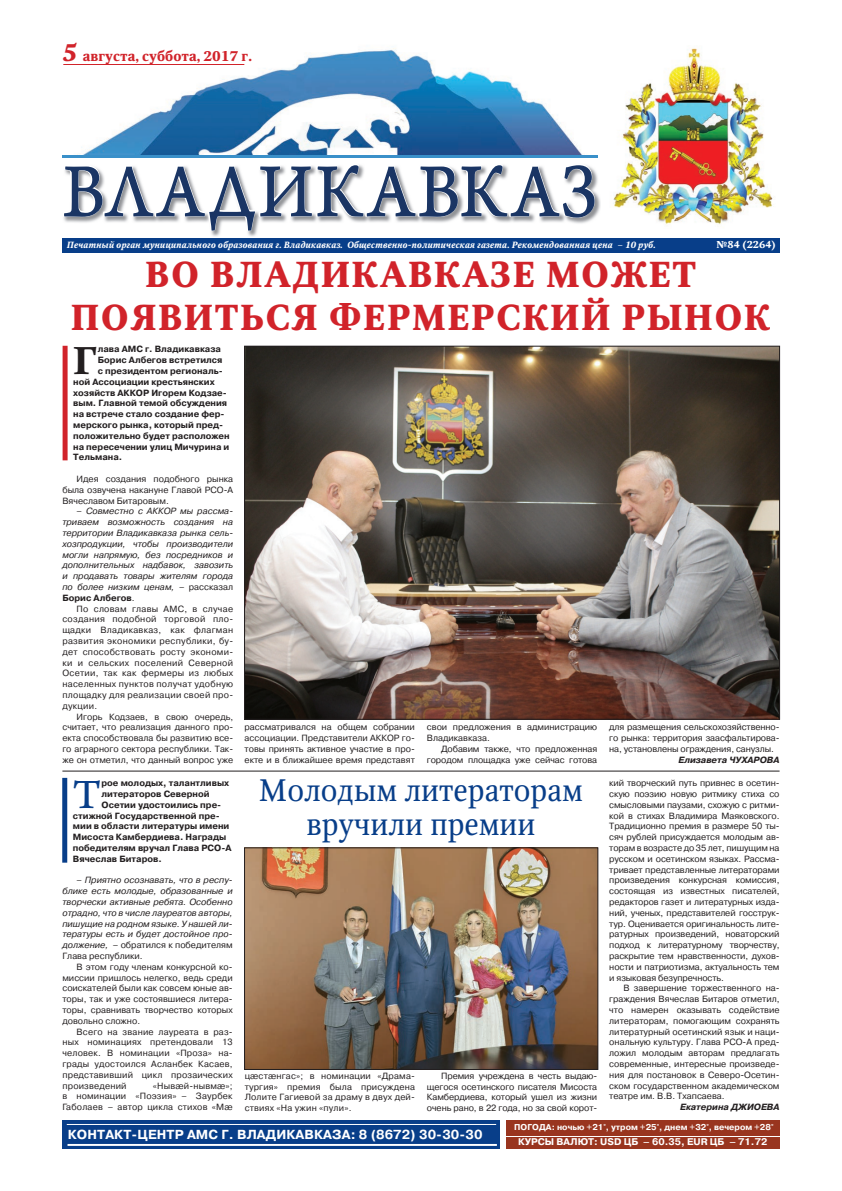
<style>
.page{position:relative;width:842px;height:1191px;background:#fff}
.page>*{position:absolute;margin:0;border:0;box-sizing:border-box;transform-origin:0 0}
.t1{font:700 44.6px "Arno Pro";color:#231f20}
.t2{font:43.8px "Arno Pro Sm Text";color:#083e89}
.t3{font:700 36px/43.2px "Octava";letter-spacing:.04em;color:#d1232a;text-align:center}
.t4{font:31px/34px "Octava";color:#083e89;text-align:center}
.t5{font:700 14px "Octava";color:#d1232a}
.t6{font:700 13.1px "Pragmatica";letter-spacing:.01em;color:#fff}
.t7{font:700 10px "Octava";color:#fff}
.t8{font:700 9.7px "Pragmatica";color:#fff}
.t9{font:9px/10.8px "Pragmatica";color:#231f20;text-align:justify}
.t10{font:italic 9px/10.8px "Pragmatica";color:#231f20;text-align:justify}
.t11{font:700 9px "Pragmatica";color:#231f20}
.t12{font:italic 700 9px "Octava";color:#fff}
.t13{font:italic 700 9px "Pragmatica";color:#231f20}
.t14{font:700 8.5px "Pragmatica";color:#fff}
.s1{font-size:24px}
.s2{font-style:normal}
.s3{font-weight:700;font-style:normal}
.s4{font-size:10px}
</style>
<div class="page">
<img style="left:63px;top:48px;width:520px;height:107px">
<hr style="left:62px;top:155px;width:535px;height:2px;background:#3a90c9">
<div style="left:62px;top:238px;width:718px;height:15px;background:#083e89"></div>
<img style="left:211px;top:173px;width:390px;height:64px">
<svg style="left:63px;top:165px;width:533px;height:66px"></svg>
<img style="left:613px;top:48px;width:160px;height:177px">
<div style="left:506px;top:1120px;width:273px;height:15px;background:#99351f"></div>
<div style="left:506px;top:1137px;width:274px;height:11px;background:#99351f"></div>
<div style="left:62px;top:1120px;width:438px;height:28px;background:#083e89"></div>
<hr style="left:67px;top:1124px;width:429px;height:1px;background:#fff">
<hr style="left:68px;top:1144px;width:429px;height:2px;background:#fff">
<hr style="left:64px;top:64px;width:180px;height:1px;background:#d1232a">
<hr style="left:62px;top:771px;width:718px;height:1px;background:#231f20">
<div style="left:63px;top:346px;width:5px;height:114px;background:#d1232a"></div>
<div style="left:62px;top:778px;width:5px;height:85px;background:#083e89"></div>
<img style="left:246px;top:850px;width:350px;height:218px">
<div style="left:244px;top:848px;width:354px;height:222px;border:1px solid #231f20"></div>
<img style="left:246px;top:348px;width:532px;height:369px">
<h3 class="t5" style="left:62px;top:47px;width:191px"><span class="s1">5</span> августа, суббота, 2017 г.</h3>
<p class="t12" style="left:67px;top:240px;width:590px">Печатный орган муниципального образования г. Владикавказ. Общественно-политическая газета. Рекомендованная цена – 10 руб.</p>
<p class="t7" style="left:717px;top:239px;width:61px">№84 (2264)</p>
<h3 class="t3" style="left:71px;top:253px;width:701px">ВО ВЛАДИКАВКАЗЕ МОЖЕТ<br>ПОЯВИТЬСЯ ФЕРМЕРСКИЙ РЫНОК</h3>
<h1 class="t1" style="left:73px;top:332px;width:26px">Г</h1>
<p class="t11" style="left:98px;top:346px;width:125px">лава АМС г. Владикавказа</p>
<p class="t11" style="left:98px;top:357px;width:126px">Борис Албегов встретился</p>
<p class="t11" style="left:98px;top:368px;width:127px">с президентом региональ-</p>
<p class="t11" style="left:73px;top:378px;width:143px">ной Ассоциации крестьянских</p>
<p class="t11" style="left:73px;top:389px;width:155px">хозяйств АККОР Игорем Кодзае-</p>
<p class="t11" style="left:73px;top:400px;width:156px">вым. Главной темой обсуждения</p>
<p class="t11" style="left:73px;top:411px;width:153px">на встрече стало создание фер-</p>
<p class="t11" style="left:73px;top:422px;width:151px">мерского рынка, который пред-</p>
<p class="t11" style="left:73px;top:432px;width:158px">положительно будет расположен</p>
<p class="t11" style="left:73px;top:443px;width:158px">на пересечении улиц Мичурина и</p>
<p class="t11" style="left:73px;top:454px;width:51px">Тельмана.</p>
<p class="t9" style="left:62px;top:474px;width:172px;text-indent:14px">Идея создания подобного рынка была озвучена накануне Главой РСО-А Вячеславом Битаровым.</p>
<p class="t10" style="left:62px;top:506px;width:172px;text-indent:14px">– Совместно с АККОР мы рассма&shy;триваем возможность создания на территории Владикавказа рынка сель&shy;хозпродукции, чтобы производители могли напрямую, без посредников и дополнительных надбавок, завозить и продавать товары жителям города по более низким ценам, <span class="s2">– рассказал </span><span class="s3">Борис Албегов</span><span class="s2">.</span></p>
<p class="t9" style="left:62px;top:603px;width:172px;text-indent:14px">По словам главы АМС, в случае создания подобной торговой пло&shy;щадки Владикавказ, как флагман развития экономики республики, бу&shy;дет способствовать росту экономи&shy;ки и сельских поселений Северной Осетии, так как фермеры из любых населенных пунктов получат удобную площадку для реализации своей про&shy;дукции.</p>
<p class="t9" style="left:62px;top:711px;width:172px;text-indent:14px">Игорь Кодзаев, в свою очередь, считает, что реализация данного про&shy;екта способствовала бы развитию все&shy;го аграрного сектора республики. Так&shy;же он отметил, что данный вопрос уже</p>
<p class="t9" style="left:245px;top:722px;width:172px">рассматривался на общем собрании ассоциации. Представители АККОР го&shy;товы принять активное участие в про&shy;екте и в ближайшее время представят</p>
<p class="t9" style="left:427px;top:722px;width:172px">свои предложения в администрацию<br>Владикавказа.</p>
<p class="t9" style="left:427px;top:744px;width:172px;text-align:right">Добавим также, что предложенная городом площадка уже сейчас готова</p>
<h3 class="t4" style="left:259px;top:774px;width:326px">Молодым литераторам вручили премии</h3>
<h2 class="t2" style="left:73px;top:767px;width:30px">Т</h2>
<p class="t11" style="left:102px;top:780px;width:129px">рое молодых, талантливых</p>
<p class="t11" style="left:102px;top:791px;width:109px">литераторов Северной</p>
<p class="t11" style="left:102px;top:802px;width:121px">Осетии удостоились пре-</p>
<p class="t11" style="left:73px;top:812px;width:148px">стижной Государственной пре-</p>
<p class="t11" style="left:73px;top:823px;width:158px">мии в области литературы имени</p>
<p class="t11" style="left:73px;top:834px;width:155px">Мисоста Камбердиева. Награды</p>
<p class="t11" style="left:73px;top:845px;width:160px">победителям вручал Глава РСО-А</p>
<p class="t11" style="left:73px;top:856px;width:90px">Вячеслав Битаров.</p>
<p class="t10" style="left:62px;top:875px;width:172px;text-indent:14px">– Приятно осознавать, что в респу&shy;блике есть молодые, образованные и творчески активные ребята. Особенно отрадно, что в числе лауреатов авторы, пишущие на родном языке. У нашей ли&shy;тературы есть и будет достойное про&shy;должение, – <span class="s2">обратился к победителям Глава республики.</span></p>
<p class="t9" style="left:62px;top:962px;width:172px;text-indent:14px">В этом году членам конкурсной ко&shy;миссии пришлось нелегко, ведь среди соискателей были как совсем юные ав&shy;торы, так и уже состоявшиеся литера&shy;торы, сравнивать творчество которых довольно сложно.</p>
<p class="t9" style="left:62px;top:1026px;width:172px;text-indent:14px">Всего на звание лауреата в раз&shy;ных номинациях претендовали 13 человек. В номинации «Проза» на&shy;грады удостоился Асланбек Касаев, представивший цикл прозаических произведений</p>
<p class="t9" style="left:62px;top:1080px;width:172px;text-indent:91px">«Нывæй-нывмæ»; в номинации «Поэзия» – Заурбек Габолаев – автор цикла стихов «Мæ</p>
<p class="t9" style="left:245px;top:1070px;width:172px">цæстæнгас»; в номинации «Драма&shy;тургия» премия была присуждена Лолите Гагиевой за драму в двух дей&shy;ствиях «На ужин «пули».</p>
<p class="t9" style="left:427px;top:1070px;width:172px;text-indent:14px">Премия учреждена в честь выдаю&shy;щегося осетинского писателя Мисоста Камбердиева, который ушел из жизни очень рано, в 22 года, но за свой корот-</p>
<p class="t9" style="left:609px;top:722px;width:172px">для размещения сельскохозяйственно&shy;го рынка: территория заасфальтирова&shy;на, установлены ограждения, санузлы.</p>
<p class="t13" style="left:678px;top:754px;width:103px">Елизавета ЧУХАРОВА</p>
<p class="t9" style="left:609px;top:778px;width:172px">кий творческий путь привнес в осетин&shy;скую поэзию новую ритмику стиха со смысловыми паузами, схожую с ритми&shy;кой в стихах Владимира Маяковского.<br>Традиционно премия в размере 50 ты&shy;сяч рублей присуждается молодым ав&shy;торам в возрасте до 35 лет, пишущим на русском и осетинском языках. Рассма&shy;тривает представленные литераторами произведения конкурсная комиссия, состоящая из известных писателей, редакторов газет и литературных изда&shy;ний, ученых, представителей госструк&shy;тур. Оценивается оригинальность лите&shy;ратурных произведений, новаторский подход к литературному творчеству, раскрытие тем нравственности, духов&shy;ности и патриотизма, актуальность тем и языковая безупречность.</p>
<p class="t9" style="left:609px;top:983px;width:172px;text-indent:14px">В завершение торжественного на&shy;граждения Вячеслав Битаров отметил, что намерен оказывать содействие литераторам, помогающим сохранять литературный осетинский язык и наци&shy;ональную культуру. Глава РСО-А пред&shy;ложил молодым авторам предлагать современные, интересные произведе&shy;ния для постановок в Северо-Осетин&shy;ском государственном академическом театре им. В.В. Тхапсаева.</p>
<p class="t13" style="left:680px;top:1102px;width:101px">Екатерина ДЖИОЕВА</p>
<p class="t8" style="left:69px;top:1123px;width:300px">ПОГОДА: ночью +16°, утром +24°, днем +32°, вече<span class="s4">ром +25°</span></p>
<p class="t14" style="left:514px;top:1124px;width:261px">ПОГОДА: ночью +21°, утром +25°, днем +32°, вечером +28°</p>
<h3 class="t6" style="left:68px;top:1129px;width:416px">КОНТАКТ-ЦЕНТР АМС Г. ВЛАДИКАВКАЗА: 8 (8672) 30-30-30</h3>
<p class="t8" style="left:518px;top:1139px;width:251px">КУРСЫ ВАЛЮТ: USD ЦБ – 60.35, EUR ЦБ – 71.72</p>
</div>
